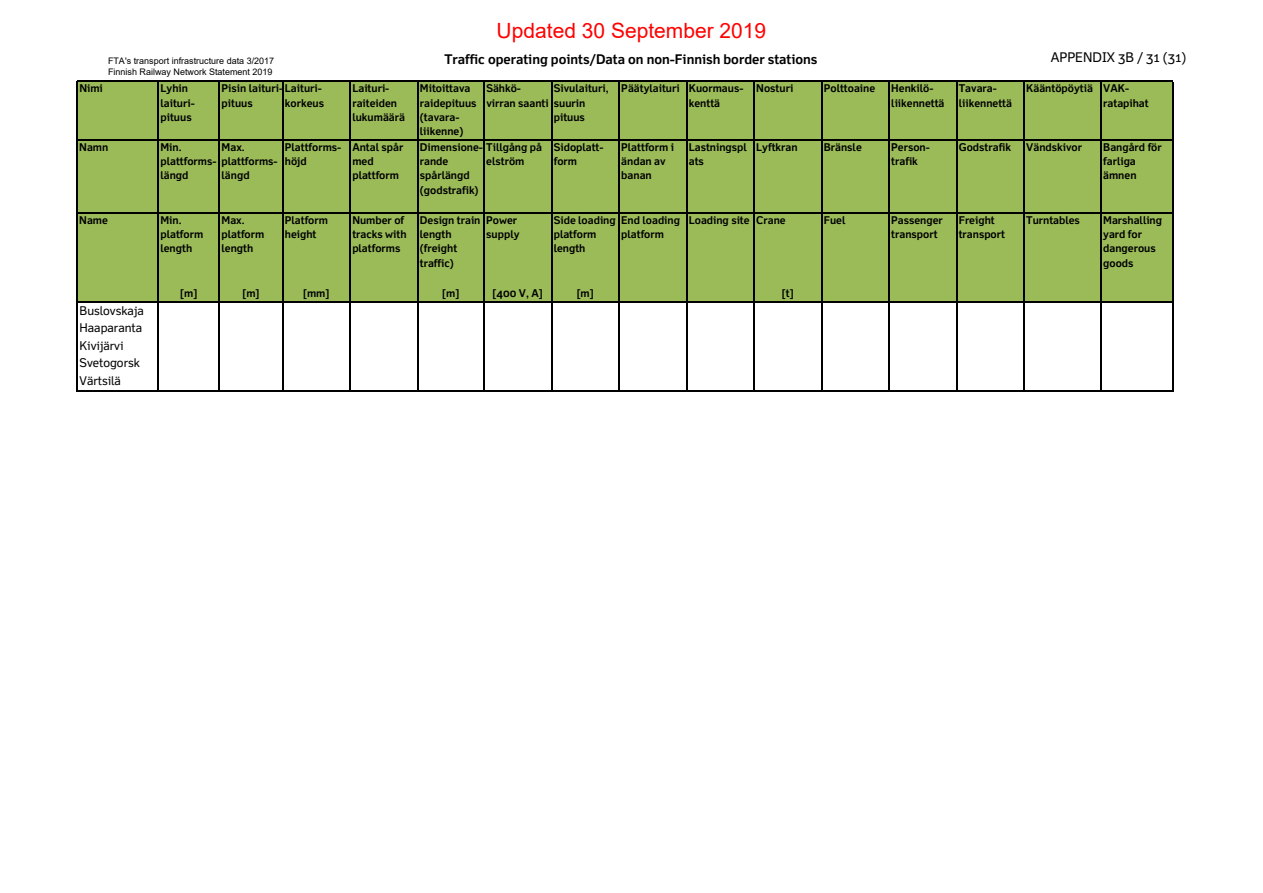
<style>
.page{position:relative;width:1263px;height:893px;background:#fff}
.page>*{position:absolute;margin:0;border:0;box-sizing:border-box;transform-origin:0 0}
.t1{font:21px "Arial";color:#f00}
.t2{font:13.35px "Felbridge Pro Bold 9";color:#000}
.t3{font:13.35px "Felbridge Pro Regular 14";color:#000}
.t4{font:12px/17.4px "Felbridge Pro Regular 14";color:#000}
.t5{font:10.65px/14.2px "Felbridge Pro Bold 9";color:#000}
.t6{font:9px/10.8px "Arial";color:#000}
</style>
<div class="page">
<div style="left:78px;top:82px;width:1095px;height:220px;background:#9bbb59"></div>
<hr style="left:76px;top:81px;width:2px;height:310px;background:#000">
<hr style="left:158px;top:82px;width:1px;height:309px;background:#000">
<hr style="left:219px;top:82px;width:1px;height:309px;background:#000">
<hr style="left:282px;top:82px;width:1px;height:309px;background:#000">
<hr style="left:349px;top:82px;width:2px;height:309px;background:#000">
<hr style="left:417px;top:82px;width:1px;height:309px;background:#000">
<hr style="left:483px;top:82px;width:2px;height:309px;background:#000">
<hr style="left:551px;top:82px;width:1px;height:309px;background:#000">
<hr style="left:618px;top:82px;width:2px;height:309px;background:#000">
<hr style="left:686px;top:82px;width:1px;height:309px;background:#000">
<hr style="left:753px;top:82px;width:2px;height:309px;background:#000">
<hr style="left:821px;top:82px;width:1px;height:309px;background:#000">
<hr style="left:888px;top:82px;width:2px;height:309px;background:#000">
<hr style="left:956px;top:82px;width:1px;height:309px;background:#000">
<hr style="left:1023px;top:82px;width:2px;height:309px;background:#000">
<hr style="left:1100px;top:82px;width:2px;height:309px;background:#000">
<hr style="left:1172px;top:82px;width:1px;height:309px;background:#000">
<hr style="left:78px;top:81px;width:1095px;height:1px;background:#000">
<hr style="left:78px;top:139px;width:1095px;height:1px;background:#000">
<hr style="left:78px;top:212px;width:1095px;height:1px;background:#000">
<hr style="left:78px;top:302px;width:1095px;height:1px;background:#000">
<hr style="left:78px;top:390px;width:1095px;height:1px;background:#000">
<p class="t6" style="left:108px;top:55px;width:168px">FTA's transport infrastructure data 3/2017<br>Finnish Railway Network Statement 2019</p>
<p class="t5" style="left:79px;top:82px;width:25px">Nimi</p>
<p class="t5" style="left:161px;top:82px;width:36px">Lyhin laituri&shy;pituus</p>
<p class="t5" style="left:222px;top:82px;width:102px">Pisin laituri- Laituri&shy;pituus</p>
<p class="t5" style="left:285px;top:97px;width:41px">korkeus</p>
<h1 class="t1" style="left:497px;top:16px;width:271px">Updated 30 September 2019</h1>
<p class="t2" style="left:444px;top:55px;width:375px">Traffic operating points/Data on non-Finnish border stations</p>
<p class="t3" style="left:1051px;top:52px;width:137px">APPENDIX 3B / 31 (31)</p>
<p class="t5" style="left:352px;top:82px;width:54px">Laituri&shy;raiteiden lukumäärä</p>
<p class="t5" style="left:420px;top:82px;width:58px">Mitoittava raidepituus (tavara&shy;liikenne)</p>
<p class="t5" style="left:486px;top:82px;width:64px">Sähkö&shy;virran saanti</p>
<p class="t5" style="left:554px;top:82px;width:56px">Sivulaituri, suurin pituus</p>
<p class="t5" style="left:689px;top:82px;width:56px;text-indent:-67px">Päätylaituri Kuormaus&shy;kenttä</p>
<p class="t5" style="left:756px;top:82px;width:38px">Nosturi</p>
<p class="t5" style="left:824px;top:82px;width:53px">Polttoaine</p>
<p class="t5" style="left:891px;top:82px;width:55px">Henkilö&shy;liikennettä</p>
<p class="t5" style="left:959px;top:82px;width:55px">Tavara&shy;liikennettä</p>
<p class="t5" style="left:1103px;top:82px;width:47px;text-indent:-77px">Kääntöpöytiä VAK&shy;ratapihat</p>
<p class="t5" style="left:79px;top:141px;width:31px">Namn</p>
<p class="t5" style="left:161px;top:141px;width:58px">Min. plattforms&shy;längd</p>
<p class="t5" style="left:222px;top:141px;width:58px">Max. plattforms&shy;längd</p>
<p class="t5" style="left:285px;top:141px;width:58px">Plattforms&shy;höjd</p>
<p class="t5" style="left:352px;top:141px;width:53px">Antal spår med plattform</p>
<p class="t5" style="left:420px;top:141px;width:124px">Dimensione- Tillgång på rande<br>spårlängd<br>(godstrafik)</p>
<p class="t5" style="left:486px;top:155px;width:40px">elström</p>
<p class="t5" style="left:554px;top:141px;width:51px">Sidoplatt&shy;form</p>
<p class="t5" style="left:621px;top:141px;width:54px">Plattform i ändan av banan</p>
<p class="t5" style="left:689px;top:141px;width:60px">Lastningspl ats</p>
<p class="t5" style="left:756px;top:141px;width:43px">Lyftkran</p>
<p class="t5" style="left:824px;top:141px;width:40px">Bränsle</p>
<p class="t5" style="left:891px;top:141px;width:40px">Person&shy;trafik</p>
<p class="t5" style="left:959px;top:141px;width:54px">Godstrafik</p>
<p class="t5" style="left:1026px;top:141px;width:57px">Vändskivor</p>
<p class="t5" style="left:1103px;top:141px;width:60px">Bangård för farliga ämnen</p>
<p class="t5" style="left:79px;top:214px;width:30px">Name</p>
<p class="t5" style="left:160px;top:214px;width:44px">Min. platform length</p>
<p class="t5" style="left:222px;top:214px;width:44px">Max. platform length</p>
<p class="t5" style="left:285px;top:214px;width:45px">Platform height</p>
<p class="t5" style="left:352px;top:214px;width:56px">Number of tracks with platforms</p>
<p class="t5" style="left:420px;top:214px;width:62px">Design train length (freight traffic)</p>
<p class="t5" style="left:486px;top:214px;width:35px">Power supply</p>
<p class="t5" style="left:554px;top:214px;width:64px">Side loading platform length</p>
<p class="t5" style="left:621px;top:214px;width:60px">End loading platform</p>
<p class="t5" style="left:689px;top:214px;width:99px">Loading site Crane</p>
<p class="t5" style="left:824px;top:214px;width:23px">Fuel</p>
<p class="t5" style="left:891px;top:214px;width:53px">Passenger transport</p>
<p class="t5" style="left:959px;top:214px;width:48px">Freight transport</p>
<p class="t5" style="left:1026px;top:214px;width:55px">Turntables</p>
<p class="t5" style="left:1103px;top:214px;width:60px">Marshalling yard for dangerous goods</p>
<p class="t5" style="left:180px;top:287px;width:19px">[m]</p>
<p class="t5" style="left:242px;top:287px;width:19px">[m]</p>
<p class="t5" style="left:303px;top:287px;width:28px">[mm]</p>
<p class="t5" style="left:442px;top:287px;width:19px">[m]</p>
<p class="t5" style="left:493px;top:287px;width:52px">[400 V, A]</p>
<p class="t5" style="left:577px;top:287px;width:19px">[m]</p>
<p class="t5" style="left:782px;top:287px;width:13px">[t]</p>
<p class="t4" style="left:80px;top:303px;width:66px">Buslovskaja<br>Haaparanta<br>Kivijärvi<br>Svetogorsk<br>Värtsilä</p>
</div>
